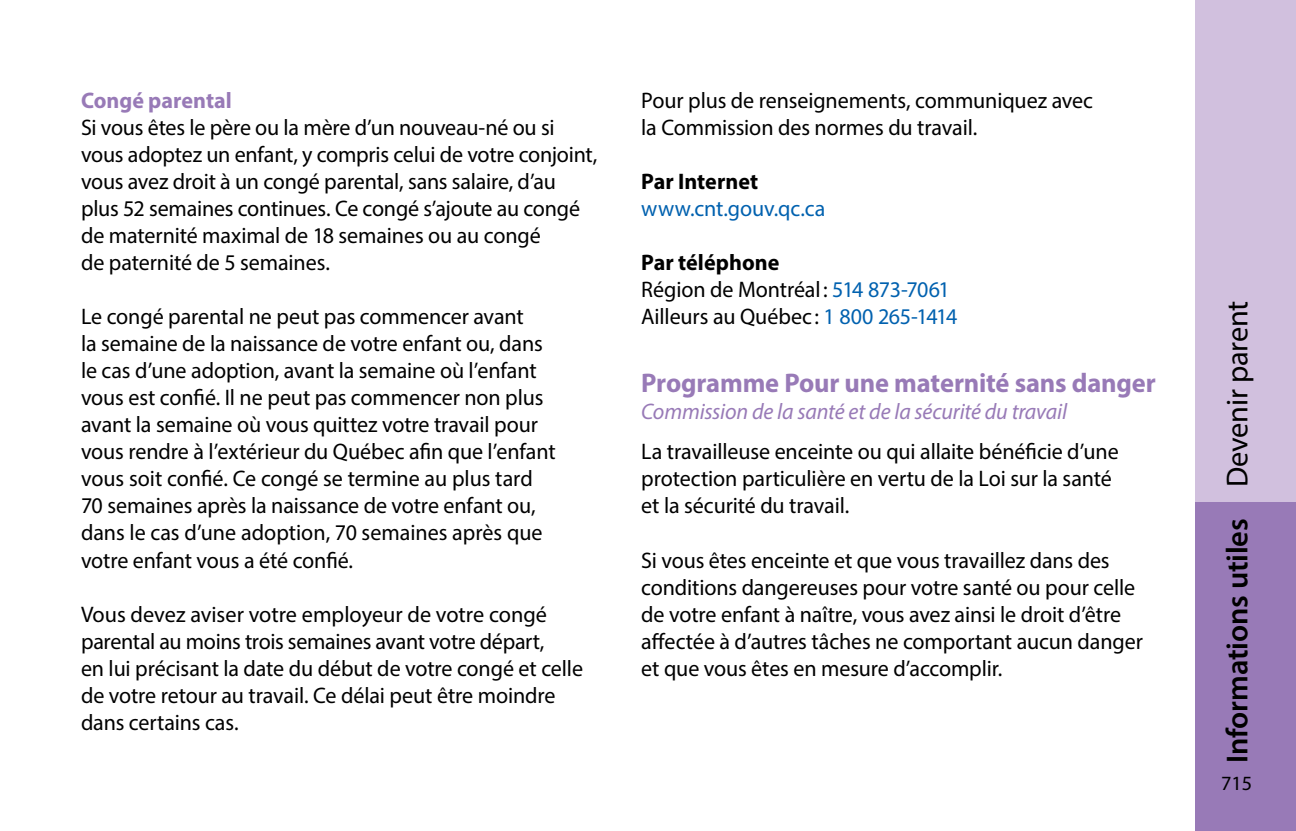
<style>
.page{position:relative;width:1296px;height:831px;background:#fff}
.page>*{position:absolute;margin:0;border:0;box-sizing:border-box;transform-origin:0 0}
.t1{font:600 30.38px "Myriad Pro";letter-spacing:-.005em;color:#000}
.t2{font:700 27px "Myriad Pro";letter-spacing:-.005em;color:#987ab7}
.t3{font:22.5px/27px "Myriad Pro";letter-spacing:-.005em;color:#000}
.t4{font:italic 22.5px "Myriad Pro";letter-spacing:-.01em;color:#987ab7}
.t5{font:22.5px "Myriad Pro";letter-spacing:-.005em;color:#0061af}
.t6{font:700 22.5px "Myriad Pro";color:#987ab7}
.t7{font:700 22.5px "Myriad Pro";color:#000}
.t8{font:20.25px "Myriad Pro";color:#000}
.s1{font-weight:700}
.s2{color:#0061af}
.s3{font-weight:400}
</style>
<div class="page">
<div style="left:1196px;top:0;width:100px;height:502px;background:#d1c0de"></div>
<div style="left:1196px;top:502px;width:100px;height:328px;background:#987ab7"></div>
<p class="t6" style="left:81px;top:86px;width:153px">Congé parental</p>
<p class="t3" style="left:81px;top:114px;width:518px">Si vous êtes le père ou la mère d’un nouveau-né ou si vous adoptez un enfant, y compris celui de votre conjoint, vous avez droit à un congé parental, sans salaire, d’au plus 52 semaines continues. Ce congé s’ajoute au congé de maternité maximal de 18 semaines ou au congé<br>de paternité de 5 semaines.</p>
<p class="t3" style="left:81px;top:303px;width:476px">Le congé parental ne peut pas commencer avant<br>la semaine de la naissance de votre enfant ou, dans le cas d’une adoption, avant la semaine où l’enfant vous est confié. Il ne peut pas commencer non plus avant la semaine où vous quittez votre travail pour vous rendre à l’extérieur du Québec afin que l’enfant vous soit confié. Ce congé se termine au plus tard 70 semaines après la naissance de votre enfant ou, dans le cas d’une adoption, 70 semaines après que votre enfant vous a été confié.</p>
<p class="t3" style="left:81px;top:600px;width:504px">Vous devez aviser votre employeur de votre congé parental au moins trois semaines avant votre départ,<br>en lui précisant la date du début de votre congé et celle de votre retour au travail. Ce délai peut être moindre dans certains cas.</p>
<p class="t3" style="left:641px;top:87px;width:453px">Pour plus de renseignements, communiquez avec la Commission des normes du travail.</p>
<p class="t7" style="left:641px;top:167px;width:118px">Par Internet</p>
<p class="t5" style="left:641px;top:195px;width:186px">www.cnt.gouv.qc.ca</p>
<p class="t3" style="left:641px;top:249px;width:318px"><span class="s1">Par téléphone<br></span>Région de Montréal: <span class="s2">514 873-7061<br></span>Ailleurs au Québec : <span class="s2">1 800 265-1414</span></p>
<p class="t2" style="left:641px;top:365px;width:516px">Programme Pour une maternité sans danger</p>
<p class="t4" style="left:641px;top:397px;width:427px">Commission de la santé et de la sécurité du travail</p>
<p class="t3" style="left:641px;top:438px;width:479px">La travailleuse enceinte ou qui allaite bénéficie d’une protection particulière en vertu de la Loi sur la santé et la sécurité du travail.</p>
<p class="t3" style="left:641px;top:546px;width:503px">Si vous êtes enceinte et que vous travaillez dans des conditions dangereuses pour votre santé ou pour celle de votre enfant à naître, vous avez ainsi le droit d’être affectée à d’autres tâches ne comportant aucun danger et que vous êtes en mesure d’accomplir.</p>
<h1 class="t1" style="left:1218px;top:762px;width:464px;rotate:-90deg">Informations utiles <span class="s3">Devenir parent</span></h1>
<p class="t8" style="left:1221px;top:770px;width:33px">715</p>
</div>
